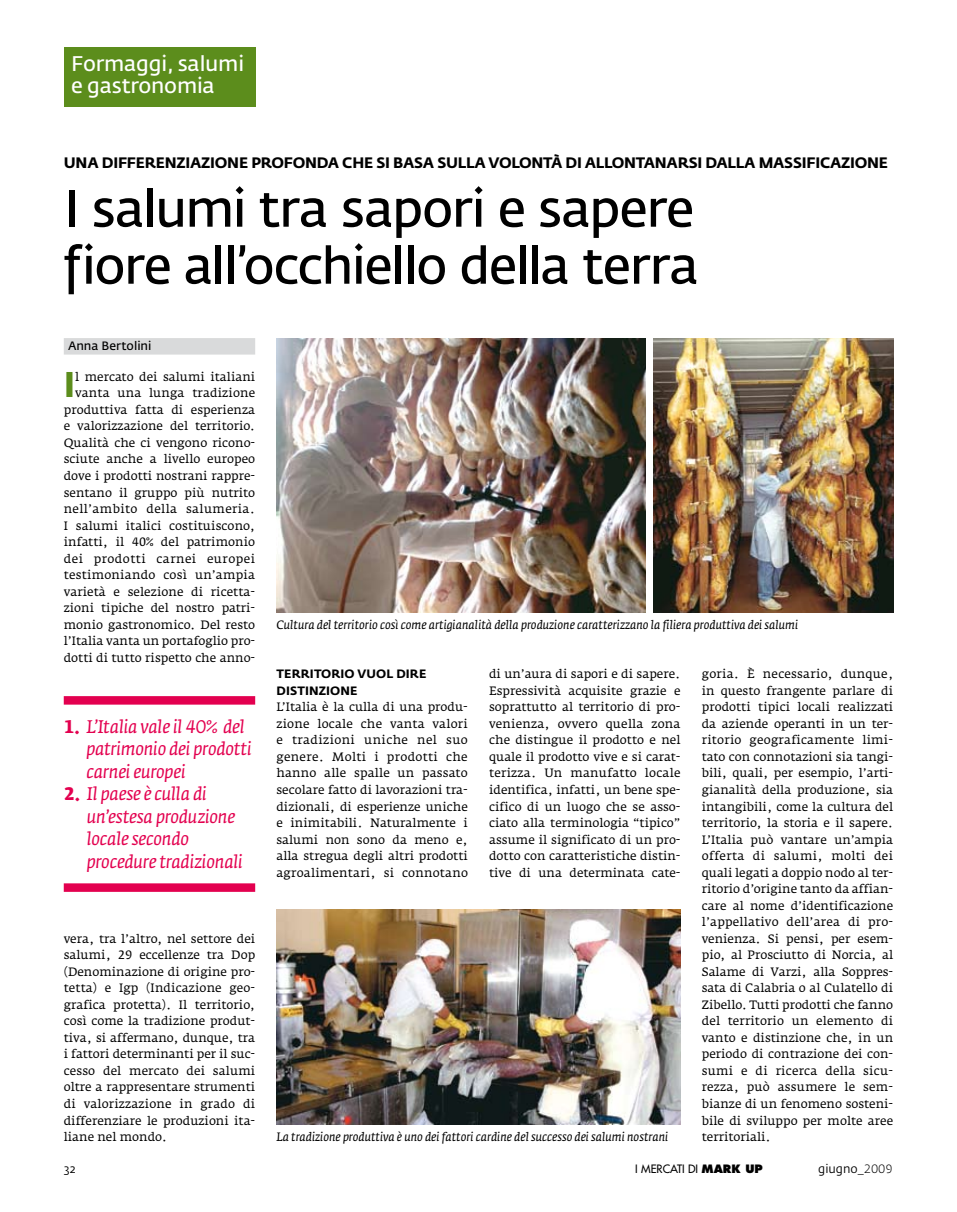
<style>
.page{position:relative;width:957px;height:1212px;background:#fff}
.page>*{position:absolute;margin:0;border:0;box-sizing:border-box;transform-origin:0 0}
.t1{font:600 51px/57px "Fedra Sans Std";letter-spacing:-.03em;color:#000}
.t2{font:700 35.4px "Fedra Sans Std";color:#5c8d1c}
.t3{font:600 21px/22.5px "Fedra Sans Std";letter-spacing:-.01em;color:#fff}
.t4{font:italic 18px/22.5px "Fedra Serif A Std";letter-spacing:-.015em;color:#e3004f}
.t5{font:700 15px "Fedra Sans Std";letter-spacing:-.015em;color:#000}
.t6{font:12px/16.5px "Fedra Serif A Std";color:#000;text-align:justify}
.t7{font:italic 12px "Fedra Serif A Std";color:#000}
.t8{font:700 12px/16.5px "Fedra Sans Std";letter-spacing:.01em;color:#000}
.t9{font:12px "Fedra Sans Std";color:#000}
.t10{font:600 12px "Fedra Sans Std";color:#000}
.t11{font:11.25px "Futura";color:#000}
.s1{font-weight:700;font-style:normal}
.s2{font-weight:800}
.s3{font-weight:300}
</style>
<div class="page">
<div style="left:64px;top:47px;width:191px;height:59px;background:#5c8d1c"></div>
<div style="left:64px;top:696px;width:191px;height:9px;background:#e3004f"></div>
<div style="left:64px;top:883px;width:191px;height:9px;background:#e3004f"></div>
<div style="left:64px;top:338px;width:191px;height:17px;background:#d9dadb"></div>
<img style="left:654px;top:338px;width:239px;height:274px">
<img style="left:276px;top:910px;width:404px;height:214px">
<img style="left:276px;top:339px;width:369px;height:273px">
<h3 class="t3" style="left:71px;top:52px;width:174px">Formaggi, salumi e gastronomia</h3>
<p class="t5" style="left:64px;top:153px;width:825px">UNA DI FFERENZIAZIONE PROFONDA CHE SI BASA SULLA VOLONTÀ DI ALLONTANARSI DALLA MASSI FICAZIONE</p>
<h1 class="t1" style="left:64px;top:181px;width:637px">I salumi tra sapori e sapere fiore all’occhiello della terra</h1>
<p class="t10" style="left:68px;top:339px;width:85px">Anna Bertolini</p>
<p class="t6" style="left:64px;top:368px;width:193px;text-align:right">l mercato dei salumi italiani vanta una lunga tradizione produttiva fatta di esperienza e valorizzazione del territorio.<br>Qualità che ci vengono ricono&shy;sciute anche a livello europeo dove i prodotti nostrani rappre&shy;sentano il gruppo più nutrito nell’ambito della salumeria.<br>I salumi italici costituiscono, infatti, il 40% del patrimonio dei prodotti carnei europei testimoniando così un’ampia varietà e selezione di ricetta&shy;zioni tipiche del nostro patri&shy;monio gastronomico. Del resto l’Italia vanta un portafoglio pro&shy;dotti di tutto rispetto che anno-</p>
<h2 class="t2" style="left:64px;top:362px;width:13px">I</h2>
<h3 class="t4" style="left:86px;top:715px;width:167px;text-indent:-23px"><span class="s1">1.</span> L’Italia vale il 4O% del patrimonio dei prodotti carnei europei</h3>
<h3 class="t4" style="left:87px;top:783px;width:158px;text-indent:-23px"><span class="s1">2.</span> Il paese è culla di un’estesa produzione locale secondo procedure tradizionali</h3>
<p class="t6" style="left:64px;top:930px;width:193px">vera, tra l’altro, nel settore dei salumi, 29 eccellenze tra Dop (Denominazione di origine pro&shy;tetta) e Igp (Indicazione geo&shy;grafica protetta). Il territorio, così come la tradizione produt&shy;tiva, si affermano, dunque, tra i fattori determinanti per il suc&shy;cesso del mercato dei salumi oltre a rappresentare strumenti di valorizzazione in grado di differenziare le produzioni ita&shy;liane nel mondo.</p>
<p class="t7" style="left:276px;top:617px;width:523px">Cultura del territorio così come artigianalità della produzione caratterizzano la filiera produttiva dei salumi</p>
<p class="t8" style="left:276px;top:666px;width:151px">TERRITORI O VUOL DI RE<br>DISTI NZIONE</p>
<p class="t6" style="left:276px;top:699px;width:193px">L’Italia è la culla di una produ&shy;zione locale che vanta valori e tradizioni uniche nel suo genere. Molti i prodotti che hanno alle spalle un passato secolare fatto di lavorazioni tra&shy;dizionali, di esperienze uniche e inimitabili. Naturalmente i salumi non sono da meno e, alla stregua degli altri prodotti agroalimentari, si connotano</p>
<p class="t6" style="left:702px;top:666px;width:193px">goria. È necessario, dunque, in questo frangente parlare di prodotti tipici locali realizzati da aziende operanti in un ter&shy;ritorio geograficamente limi&shy;tato con connotazioni sia tangi&shy;bili, quali, per esempio, l’arti&shy;gianalità della produzione, sia intangibili, come la cultura del territorio, la storia e il sapere.<br>L’Italia può vantare un’ampia offerta di salumi, molti dei quali legati a doppio nodo al ter&shy;ritorio d’origine tanto da affian&shy;care al nome d’identificazione l’appellativo dell’area di pro&shy;venienza. Si pensi, per esem&shy;pio, al Prosciutto di Norcia, al Salame di Varzi, alla Soppres&shy;sata di Calabria o al Culatello di Zibello. Tutti prodotti che fanno del territorio un elemento di vanto e distinzione che, in un periodo di contrazione dei con&shy;sumi e di ricerca della sicu&shy;rezza, può assumere le sem&shy;bianze di un fenomeno sosteni&shy;bile di sviluppo per molte aree territoriali.</p>
<p class="t6" style="left:489px;top:666px;width:193px">di un’aura di sapori e di sapere.<br>Espressività acquisite grazie e soprattutto al territorio di pro&shy;venienza, ovvero quella zona che distingue il prodotto e nel quale il prodotto vive e si carat&shy;terizza. Un manufatto locale identifica, infatti, un bene spe&shy;cifico di un luogo che se asso&shy;ciato alla terminologia “tipico” assume il significato di un pro&shy;dotto con caratteristiche distin&shy;tive di una determinata cate-</p>
<p class="t7" style="left:276px;top:1130px;width:393px">La tradizione produttiva è uno dei fattori cardine del successo dei salumi nostrani</p>
<p class="t9" style="left:64px;top:1161px;width:13px">32</p>
<p class="t11" style="left:635px;top:1162px;width:129px">I MERCATI DI <span class="s2">MARK UP</span></p>
<p class="t9" style="left:818px;top:1161px;width:76px">giugno<span class="s3">_2009</span></p>
</div>
